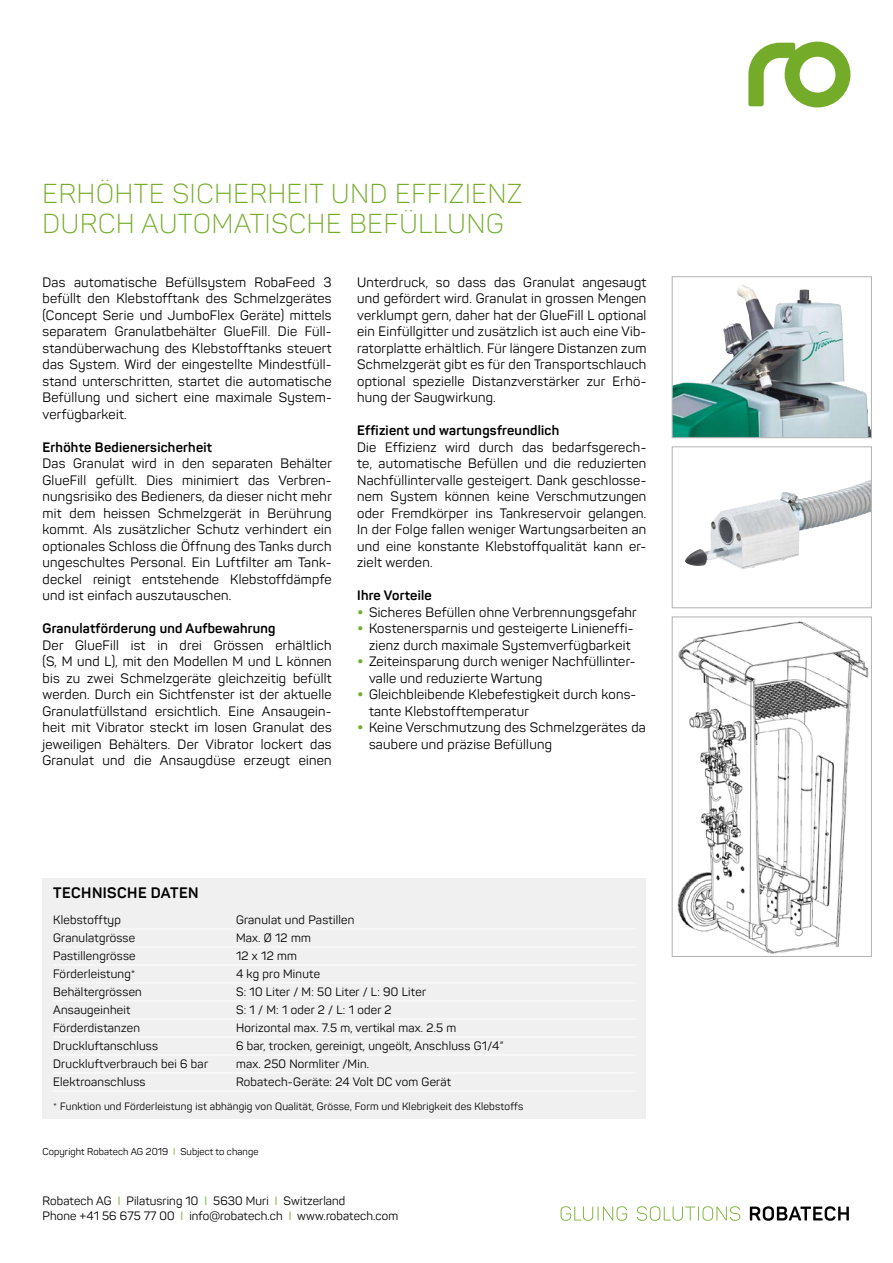
<style>
.page{position:relative;width:893px;height:1263px;background:#fff}
.page>*{position:absolute;margin:0;border:0;box-sizing:border-box;transform-origin:0 0}
.t1{font:300 27px/30px "Panton";letter-spacing:.03em;color:#74ac2a}
.t2{font:700 15px "Panton";letter-spacing:.03em;color:#000}
.t3{font:13.5px/16.5px "Panton";letter-spacing:.02em;color:#000;text-align:justify}
.t4{font:700 13.5px "Panton";letter-spacing:.02em;color:#000}
.t5{font:12px/15px "Panton";letter-spacing:.02em;color:#000}
.t6{font:10.5px "Panton";letter-spacing:.02em;color:#000}
.t7{font:9.75px "Panton";letter-spacing:.01em;color:#000}
.s1{font-weight:700;font-size:18px;color:#74ac2a}
.s2{color:#74ac2a}
</style>
<div class="page">
<svg style="left:748px;top:42px;width:102px;height:65px"></svg>
<svg style="left:750px;top:1206px;width:99px;height:15px"></svg>
<svg style="left:561px;top:1206px;width:179px;height:15px"></svg>
<div style="left:43px;top:878px;width:603px;height:240px;background:#f0f0f0"></div>
<hr style="left:53px;top:929px;width:583px;height:1px;background:#fff">
<hr style="left:53px;top:947px;width:583px;height:1px;background:#fff">
<hr style="left:53px;top:965px;width:583px;height:1px;background:#fff">
<hr style="left:53px;top:983px;width:583px;height:1px;background:#fff">
<hr style="left:53px;top:1001px;width:583px;height:1px;background:#fff">
<hr style="left:53px;top:1019px;width:583px;height:1px;background:#fff">
<hr style="left:53px;top:1037px;width:583px;height:1px;background:#fff">
<hr style="left:53px;top:1055px;width:583px;height:1px;background:#fff">
<hr style="left:53px;top:1073px;width:583px;height:1px;background:#fff">
<hr style="left:53px;top:1091px;width:583px;height:1px;background:#fff">
<img style="left:685px;top:480px;width:185px;height:89px">
<div style="left:672px;top:446px;width:200px;height:162px;border:1px solid #b3b2b2"></div>
<img style="left:677px;top:621px;width:192px;height:333px">
<div style="left:672px;top:617px;width:200px;height:340px;border:1px solid #b3b2b2"></div>
<img style="left:674px;top:285px;width:196px;height:151px">
<div style="left:672px;top:276px;width:200px;height:162px;border:1px solid #b3b2b2"></div>
<h1 class="t1" style="left:43px;top:178px;width:481px">ERHÖHTE SICHERHEIT UND EFFIZIENZ<br>DURCH AUTOMATISCHE BEFÜLLUNG</h1>
<p class="t3" style="left:43px;top:274px;width:291px">Das automatische Befüllsystem RobaFeed 3 befüllt den Klebstofftank des Schmelzgerätes (Concept Serie und JumboFlex Geräte) mittels separatem Granulatbehälter GlueFill. Die Füll&shy;standüberwachung des Klebstofftanks steuert das System. Wird der eingestellte Mindestfüll&shy;stand unterschritten, startet die automatische Befüllung und sichert eine maximale System&shy;verfügbarkeit.</p>
<p class="t4" style="left:43px;top:438px;width:171px">Erhöhte Bedienersicherheit</p>
<p class="t3" style="left:43px;top:455px;width:291px">Das Granulat wird in den separaten Behälter GlueFill gefüllt. Dies minimiert das Verbren&shy;nungsrisiko des Bedieners, da dieser nicht mehr mit dem heissen Schmelzgerät in Berührung kommt. Als zusätzlicher Schutz verhindert ein optionales Schloss die Öffnung des Tanks durch ungeschultes Personal. Ein Luftfilter am Tank&shy;deckel reinigt entstehende Klebstoffdämpfe und ist einfach auszutauschen.</p>
<p class="t4" style="left:43px;top:620px;width:235px">Granulatförderung und Aufbewahrung</p>
<p class="t3" style="left:43px;top:636px;width:291px">Der GlueFill ist in drei Grössen erhältlich (S, M und L), mit den Modellen M und L können bis zu zwei Schmelzgeräte gleichzeitig befüllt werden. Durch ein Sichtfenster ist der aktuelle Granulatfüllstand ersichtlich. Eine Ansaugein&shy;heit mit Vibrator steckt im losen Granulat des jeweiligen Behälters. Der Vibrator lockert das Granulat und die Ansaugdüse erzeugt einen</p>
<p class="t3" style="left:357px;top:273px;width:291px">Unterdruck, so dass das Granulat angesaugt und gefördert wird. Granulat in grossen Mengen verklumpt gern, daher hat der GlueFill L optional ein Einfüllgitter und zusätzlich ist auch eine Vib&shy;ratorplatte erhältlich. Für längere Distanzen zum Schmelzgerät gibt es für den Transportschlauch optional spezielle Distanzverstärker zur Erhö&shy;hung der Saugwirkung.</p>
<p class="t4" style="left:357px;top:422px;width:204px">Effizient und wartungsfreundlich</p>
<p class="t3" style="left:357px;top:438px;width:291px">Die Effizienz wird durch das bedarfsgerech&shy;te, automatische Befüllen und die reduzierten Nachfüllintervalle gesteigert. Dank geschlosse&shy;nem System können keine Verschmutzungen oder Fremdkörper ins Tankreservoir gelangen.<br>In der Folge fallen weniger Wartungsarbeiten an und eine konstante Klebstoffqualität kann er&shy;zielt werden.</p>
<p class="t4" style="left:357px;top:587px;width:76px">Ihre Vorteile</p>
<p class="t3" style="left:357px;top:604px;width:281px"><span class="s1">•</span> Sicheres Befüllen ohne Verbrennungsgefahr</p>
<p class="t3" style="left:357px;top:620px;width:278px;text-align:right"><span class="s1">•</span> Kostenersparnis und gesteigerte Linieneffi&shy;zienz durch maximale Systemverfügbarkeit</p>
<p class="t3" style="left:369px;top:653px;width:268px;text-indent:-12px"><span class="s1">•</span> Zeiteinsparung durch weniger Nachfüllinter&shy;valle und reduzierte Wartung</p>
<p class="t3" style="left:369px;top:686px;width:269px;text-indent:-12px"><span class="s1">•</span> Gleichbleibende Klebefestigkeit durch kons&shy;tante Klebstofftemperatur</p>
<p class="t3" style="left:369px;top:719px;width:278px;text-indent:-12px"><span class="s1">•</span> Keine Verschmutzung des Schmelzgerätes da saubere und präzise Befüllung</p>
<p class="t2" style="left:53px;top:883px;width:147px">TECHNISCHE DATEN</p>
<p class="t5" style="left:53px;top:912px;width:69px">Klebstofftyp</p>
<p class="t5" style="left:236px;top:912px;width:120px">Granulat und Pastillen</p>
<p class="t5" style="left:53px;top:930px;width:84px">Granulatgrösse</p>
<p class="t5" style="left:236px;top:930px;width:76px">Max. Ø 12 mm</p>
<p class="t5" style="left:53px;top:948px;width:84px">Pastillengrösse</p>
<p class="t5" style="left:236px;top:948px;width:62px">12 x 12 mm</p>
<p class="t5" style="left:53px;top:966px;width:84px">Förderleistung*</p>
<p class="t5" style="left:236px;top:966px;width:86px">4 kg pro Minute</p>
<p class="t5" style="left:53px;top:984px;width:90px">Behältergrössen</p>
<p class="t5" style="left:236px;top:984px;width:192px">S: 10 Liter / M: 50 Liter / L: 90 Liter</p>
<p class="t5" style="left:53px;top:1002px;width:79px">Ansaugeinheit</p>
<p class="t5" style="left:236px;top:1002px;width:157px">S: 1 / M: 1 oder 2 / L: 1 oder 2</p>
<p class="t5" style="left:53px;top:1020px;width:88px">Förderdistanzen</p>
<p class="t5" style="left:236px;top:1020px;width:222px">Horizontal max. 7.5 m, vertikal max. 2.5 m</p>
<p class="t5" style="left:53px;top:1038px;width:106px">Druckluftanschluss</p>
<p class="t5" style="left:236px;top:1038px;width:269px">6 bar, trocken, gereinigt, ungeölt, Anschluss G1/4”</p>
<p class="t5" style="left:53px;top:1056px;width:156px">Druckluftverbrauch bei 6 bar</p>
<p class="t5" style="left:236px;top:1056px;width:135px">max. 250 Normliter /Min.</p>
<p class="t5" style="left:53px;top:1074px;width:94px">Elektroanschluss</p>
<p class="t5" style="left:236px;top:1074px;width:217px">Robatech-Geräte: 24 Volt DC vom Gerät</p>
<p class="t6" style="left:53px;top:1100px;width:472px">* Funktion und Förderleistung ist abhängig von Qualität, Grösse, Form und Klebrigkeit des Klebstoffs</p>
<p class="t7" style="left:43px;top:1146px;width:218px">Copyright Robatech AG 2019 <span class="s2">I</span> Subject to change</p>
<p class="t5" style="left:43px;top:1194px;width:357px">Robatech AG <span class="s2">I</span> Pilatusring 10 <span class="s2">I</span> 5630 Muri <span class="s2">I</span> Switzerland<br>Phone +41 56 675 77 00 <span class="s2">I</span> info@robatech.ch <span class="s2">I</span> www.robatech.com</p>
</div>
